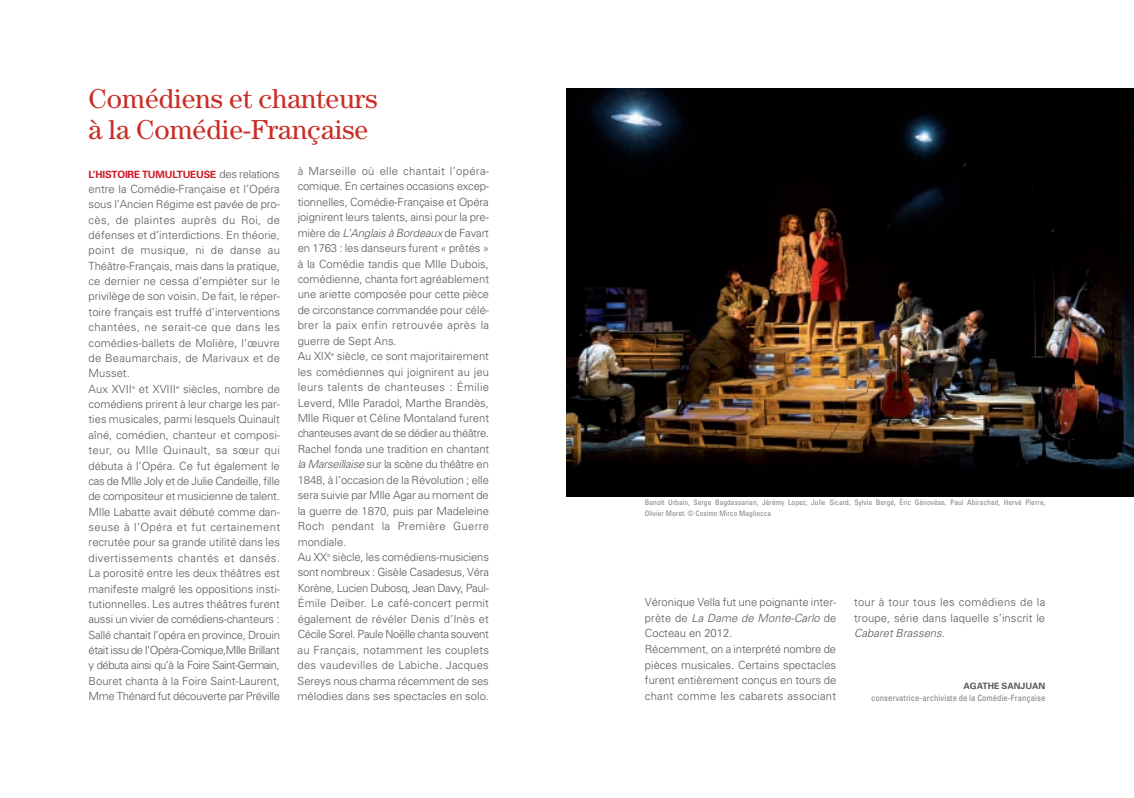
<style>
.page{position:relative;width:1134px;height:798px;background:#fff}
.page>*{position:absolute;margin:0;border:0;box-sizing:border-box;transform-origin:0 0}
.t1{font:27.5px/31.2px "Century Std";color:#c92d27}
.t2{font:300 11.25px/15.4px "Univers";color:#57585a}
.t3{font:700 10px "Univers";letter-spacing:-.02em;color:#cd1825}
.t4{font:condensed 8.75px "Univers";color:#808285}
.t5{font:700 8.75px "Univers";color:#57585a}
.t6{font:condensed 7.5px/10px "Univers";color:#808285}
.s1{font-weight:300;font-size:11.25px;color:#57585a}
.s2{font-style:italic}
</style>
<div class="page">
<img style="left:567px;top:89px;width:567px;height:407px">
<h1 class="t1" style="left:89px;top:85px;width:290px">Comédiens et chanteurs à la Comédie-Française</h1>
<p class="t3" style="left:89px;top:170px;width:193px">L’HISTOIRE TUMULTUEUSE <span class="s1">des relations</span></p>
<p class="t2" style="left:89px;top:182px;width:193px">entre la Comédie-Française et l’Opéra sous l’Ancien Régime est pavée de pro&shy;cès, de plaintes auprès du Roi, de défenses et d’interdictions. En théorie, point de musique, ni de danse au Théâtre-Français, mais dans la pratique, ce dernier ne cessa d’empiéter sur le privilège de son voisin. De fait, le réper&shy;toire français est truffé d’interventions chantées, ne serait-ce que dans les comédies-ballets de Molière, l’œuvre de Beaumarchais, de Marivaux et de Musset.<br>Aux XVII<sup>e</sup> et XVIII<sup>e</sup> siècles, nombre de comédiens prirent à leur charge les par&shy;ties musicales, parmi lesquels Quinault aîné, comédien, chanteur et composi&shy;teur, ou Mlle Quinault, sa sœur qui débuta à l’Opéra. Ce fut également le cas de Mlle Joly et de Julie Candeille, fille de compositeur et musicienne de talent.<br>Mlle Labatte avait débuté comme dan&shy;seuse à l’Opéra et fut certainement recrutée pour sa grande utilité dans les divertissements chantés et dansés.<br>La porosité entre les deux théâtres est manifeste malgré les oppositions insti&shy;tutionnelles. Les autres théâtres furent aussi un vivier de comédiens-chanteurs :<br>Sallé chantait l’opéra en province, Drouin était issu de l’Opéra-Comique,Mlle Brillant y débuta ainsi qu’à la Foire Saint-Germain, Bouret chanta à la Foire Saint-Laurent, Mme Thénard fut découverte par Préville</p>
<p class="t2" style="left:298px;top:164px;width:193px">à Marseille où elle chantait l’opéra&shy;comique. En certaines occasions excep&shy;tionnelles, Comédie-Française et Opéra joignirent leurs talents, ainsi pour la pre&shy;mière de <span class="s2">L’Anglais à Bordeaux</span> de Favart en 1763 : les danseurs furent « prêtés » à la Comédie tandis que Mlle Dubois, comédienne, chanta fort agréablement une ariette composée pour cette pièce de circonstance commandée pour célé&shy;brer la paix enfin retrouvée après la guerre de Sept Ans.<br>Au XIX<sup>e</sup> siècle, ce sont majoritairement les comédiennes qui joignirent au jeu leurs talents de chanteuses : Émilie Leverd, Mlle Paradol, Marthe Brandès, Mlle Riquer et Céline Montaland furent chanteuses avant de se dédier au théâtre.<br>Rachel fonda une tradition en chantant <span class="s2">la Marseillaise</span> sur la scène du théâtre en 1848, à l’occasion de la Révolution ; elle sera suivie par Mlle Agar au moment de la guerre de 1870, puis par Madeleine Roch pendant la Première Guerre mondiale.<br>Au XX<sup>e</sup> siècle, les comédiens-musiciens sont nombreux : Gisèle Casadesus, Véra Korène, Lucien Dubosq, Jean Davy, Paul-Émile Deiber. Le café-concert permit également de révéler Denis d’Inès et Cécile Sorel. Paule Noëlle chanta souvent au Français, notamment les couplets des vaudevilles de Labiche. Jacques Sereys nous charma récemment de ses mélodies dans ses spectacles en solo.</p>
<p class="t6" style="left:645px;top:498px;width:402px">Benoît Urbain, Serge Bagdassarian, Jérémy Lopez, Julie Sicard, Sylvia Bergé, Éric Génovèse, Paul Abirached, Hervé Pierre,<br>Olivier Moret. © Cosimo Mirco Magliocca</p>
<p class="t2" style="left:645px;top:594px;width:193px;line-height:15.8px">Véronique Vella fut une poignante inter&shy;prète de <span class="s2">La Dame de Monte-Carlo</span> de Cocteau en 2012.<br>Récemment, on a interprété nombre de pièces musicales. Certains spectacles furent entièrement conçus en tours de chant comme les cabarets associant</p>
<p class="t2" style="left:854px;top:594px;width:193px;line-height:15.8px;text-align:justify">tour à tour tous les comédiens de la troupe, série dans laquelle s’inscrit le <span class="s2">Cabaret Brassens</span>.</p>
<p class="t5" style="left:964px;top:682px;width:83px">AGATHE SANJUAN</p>
<p class="t4" style="left:871px;top:694px;width:176px">conservatrice-archiviste de la Comédie-Française</p>
</div>
